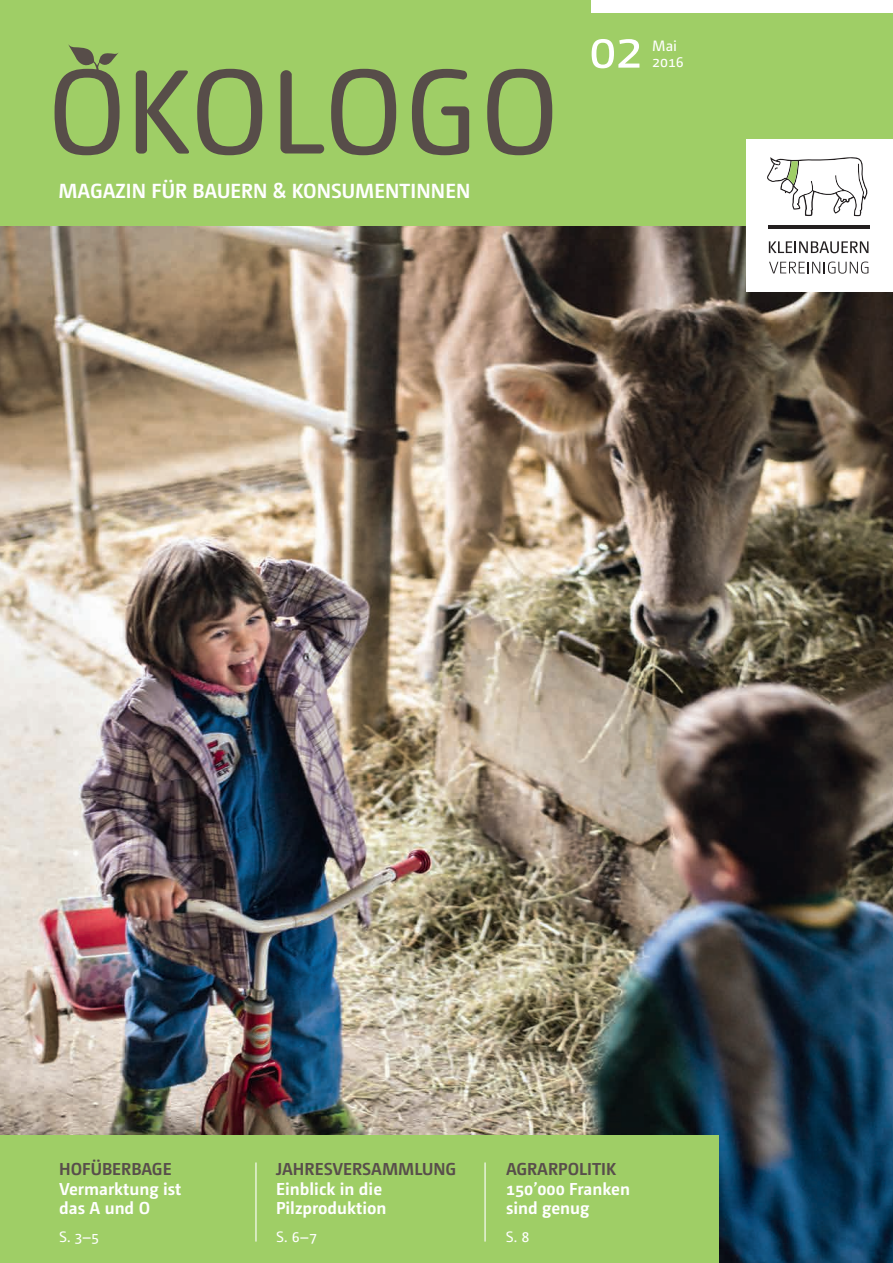
<style>
.page{position:relative;width:893px;height:1263px;background:#fff}
.page>*{position:absolute;margin:0;border:0;box-sizing:border-box;transform-origin:0 0}
.t1{font:52.5px "Camingo Dos Pro";color:#fff}
.t2{font:700 20.4px "Camingo Dos";letter-spacing:.005em;color:#fff}
.t3{font:700 17.25px/19.5px "Camingo Dos";color:#fff}
.t4{font:700 17.25px "Camingo Dos";color:#584e4b}
.t5{font:15px "Camingo Dos Pro";color:#fff}
</style>
<div class="page">
<img style="left:0;top:225px;width:893px;height:1038px">
<div style="left:0;top:0;width:893px;height:225px;background:#9fce66"></div>
<div style="left:591px;top:0;width:302px;height:13px;background:#fff"></div>
<svg style="left:197px;top:69px;width:65px;height:86px"></svg>
<svg style="left:331px;top:69px;width:65px;height:86px"></svg>
<svg style="left:487px;top:69px;width:65px;height:86px"></svg>
<svg style="left:280px;top:70px;width:44px;height:83px"></svg>
<svg style="left:412px;top:69px;width:57px;height:86px"></svg>
<svg style="left:136px;top:70px;width:53px;height:84px"></svg>
<svg style="left:55px;top:44px;width:65px;height:111px"></svg>
<div style="left:0;top:1135px;width:719px;height:128px;background:#9fce66"></div>
<hr style="left:255px;top:1162px;width:2px;height:79px;background:#fff">
<hr style="left:484px;top:1162px;width:2px;height:79px;background:#fff">
<div style="left:745px;top:139px;width:148px;height:152px;background:#fff"></div>
<hr style="left:768px;top:226px;width:101px;height:3px;background:#231f20">
<svg style="left:769px;top:262px;width:99px;height:12px"></svg>
<svg style="left:767px;top:157px;width:100px;height:59px"></svg>
<svg style="left:769px;top:241px;width:99px;height:12px"></svg>
<p class="t2" style="left:58px;top:179px;width:413px">MAGAZIN FÜR BAUERN &amp; KONSUMENTINNEN</p>
<h1 class="t1" style="left:589px;top:19px;width:56px">02</h1>
<p class="t5" style="left:652px;top:37px;width:27px">Mai</p>
<p class="t5" style="left:652px;top:53px;width:33px">2016</p>
<p class="t4" style="left:59px;top:1159px;width:114px">HOFÜBERBAGE</p>
<p class="t3" style="left:59px;top:1179px;width:124px">Vermarktung ist das A und O</p>
<p class="t4" style="left:276px;top:1159px;width:181px">JAHRESVERSAMMLUNG</p>
<p class="t3" style="left:276px;top:1179px;width:112px">Einblick in die<br>Pilzproduktion</p>
<p class="t4" style="left:506px;top:1159px;width:112px">AGRARPOLITIK</p>
<p class="t3" style="left:506px;top:1179px;width:125px">150’000 Franken sind genug</p>
<p class="t5" style="left:59px;top:1227px;width:42px">S. 3–5</p>
<p class="t5" style="left:276px;top:1227px;width:43px">S. 6–7</p>
<p class="t5" style="left:506px;top:1227px;width:25px">S. 8</p>
</div>
